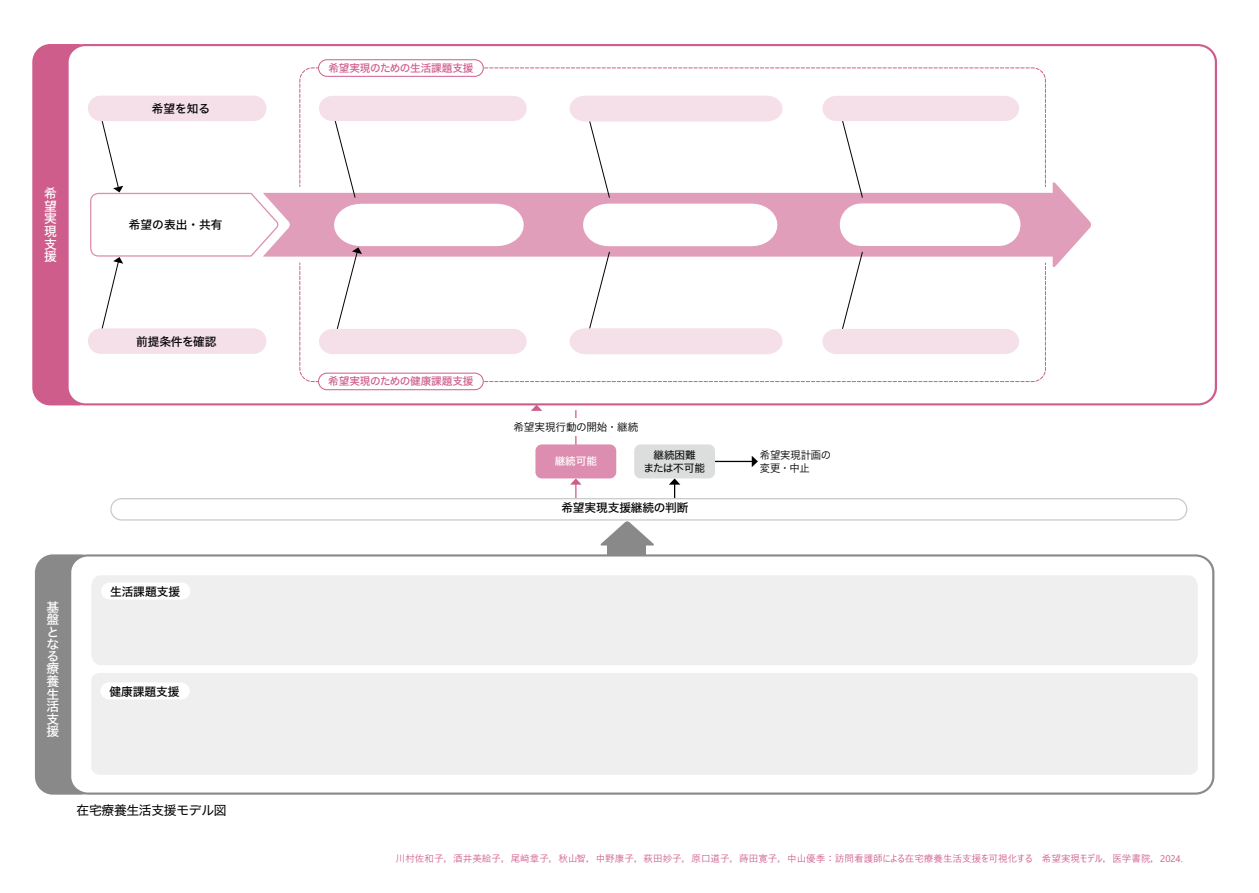
<style>
.page{position:relative;width:1259px;height:893px;background:#fff}
.page>*{position:absolute;margin:0;border:0;box-sizing:border-box;transform-origin:0 0}
.t1{font:12.75px "Hira Kaku Std W5";color:#fff}
.t2{font:12.75px "Hira Kaku Std W4";letter-spacing:-.02em;color:#000}
.t3{font:11.7px "Hira Kaku Std W5";letter-spacing:-.005em;color:#000}
.t4{font:10.65px "Hira Kaku Std W5";letter-spacing:-.01em;color:#ce5d8c}
.t5{font:10.65px/12.8px "Hira Kaku Pro W3";letter-spacing:-.01em;color:#000}
.t6{font:10.65px/12.8px "Hira Kaku Std W4";letter-spacing:-.01em;color:#000;text-align:center}
.t7{font:10.65px "Hira Kaku Std W5";color:#fff}
.t8{font:9.6px "Yu Gothic UI";color:#ce5d8c}
</style>
<div class="page">
<div style="left:607px;top:544px;width:39px;height:12px;background:#898989"></div>
<svg style="left:600px;top:521px;width:54px;height:24px"></svg>
<div style="left:33px;top:45px;width:62px;height:359px;background:#ce5d8c;border-radius:17px"></div>
<div style="left:32px;top:44px;width:64px;height:361px;border:2px solid #ce5d8c;border-radius:17px"></div>
<div style="left:67px;top:45px;width:1079px;height:359px;background:#fff;border-radius:17px"></div>
<div style="left:66px;top:44px;width:1151px;height:361px;border:2px solid #ce5d8c;border-radius:18px"></div>
<div style="left:36px;top:555px;width:62px;height:239px;background:#898989;border-radius:17px"></div>
<div style="left:35px;top:554px;width:64px;height:241px;border:2px solid #898989;border-radius:17px"></div>
<div style="left:70px;top:555px;width:1079px;height:239px;background:#fff;border-radius:17px"></div>
<div style="left:69px;top:554px;width:1145px;height:241px;border:2px solid #898989;border-radius:18px"></div>
<hr style="left:575px;top:484px;width:1px;height:34px;background:#ce5d8c">
<svg style="left:570px;top:478px;width:11px;height:7px"></svg>
<hr style="left:575px;top:410px;width:1px;height:41px;background:#ce5d8c">
<svg style="left:531px;top:405px;width:11px;height:6px"></svg>
<div style="left:535px;top:444px;width:81px;height:34px;background:#dd8daf;border-radius:6px"></div>
<svg style="left:279px;top:193px;width:773px;height:64px;fill:#e19eba"></svg>
<svg style="left:1052px;top:182px;width:39px;height:85px"></svg>
<hr style="left:689px;top:461px;width:63px;height:1px;background:#000">
<svg style="left:752px;top:456px;width:6px;height:11px"></svg>
<hr style="left:674px;top:484px;width:1px;height:34px;background:#000">
<svg style="left:669px;top:478px;width:11px;height:7px"></svg>
<div style="left:634px;top:444px;width:81px;height:34px;background:#dcdddd;border-radius:6px"></div>
<div style="left:91px;top:575px;width:1106px;height:90px;background:#efefef"></div>
<div style="left:91px;top:673px;width:1106px;height:102px;background:#efefef"></div>
<div style="left:361px;top:201px;width:135px;height:48px;background:#fff"></div>
<div style="left:608px;top:202px;width:144px;height:46px;background:#fff"></div>
<div style="left:861px;top:203px;width:138px;height:43px;background:#fff"></div>
<div style="left:512px;top:419px;width:127px;height:17px;background:#fff"></div>
<svg style="left:299px;top:187px;width:747px;height:11px"></svg>
<svg style="left:299px;top:67px;width:747px;height:120px"></svg>
<svg style="left:299px;top:247px;width:747px;height:15px"></svg>
<svg style="left:299px;top:262px;width:747px;height:120px"></svg>
<div style="left:318px;top:373px;width:165px;height:17px;background:#fff;border-radius:8px"></div>
<div style="left:318px;top:373px;width:165px;height:17px;border:1px solid #ce5d8c;border-radius:8px"></div>
<div style="left:101px;top:328px;width:153px;height:26px;background:#f5dfe8"></div>
<svg style="left:89px;top:100px;width:190px;height:249px"></svg>
<div style="left:101px;top:96px;width:153px;height:25px;background:#f5dfe8"></div>
<div style="left:318px;top:60px;width:165px;height:16px;background:#fff;border-radius:8px"></div>
<div style="left:318px;top:60px;width:165px;height:17px;border:1px solid #ce5d8c;border-radius:8px"></div>
<div style="left:111px;top:499px;width:1075px;height:21px;background:#fff;border-radius:11px"></div>
<div style="left:110px;top:498px;width:1077px;height:23px;border:1px solid #c9caca;border-radius:11px"></div>
<div style="left:110px;top:583px;width:72px;height:17px;background:#fff"></div>
<div style="left:109px;top:682px;width:72px;height:17px;background:#fff"></div>
<h1 class="t1" style="left:44px;top:183px;width:14px">希</h1>
<h1 class="t1" style="left:44px;top:196px;width:14px">望</h1>
<h1 class="t1" style="left:44px;top:209px;width:14px">実</h1>
<h1 class="t1" style="left:44px;top:221px;width:14px">現</h1>
<h1 class="t1" style="left:44px;top:234px;width:14px">支</h1>
<h1 class="t1" style="left:44px;top:247px;width:14px">援</h1>
<p class="t3" style="left:152px;top:99px;width:60px">希望を知る</p>
<p class="t3" style="left:129px;top:216px;width:95px">希望の表出・共有</p>
<p class="t3" style="left:136px;top:332px;width:82px">前提条件を確認</p>
<h1 class="t1" style="left:47px;top:597px;width:14px">基</h1>
<h1 class="t1" style="left:47px;top:610px;width:14px">盤</h1>
<h1 class="t1" style="left:47px;top:622px;width:14px">と</h1>
<h1 class="t1" style="left:47px;top:634px;width:14px">な</h1>
<h1 class="t1" style="left:47px;top:646px;width:14px">る</h1>
<h1 class="t1" style="left:47px;top:659px;width:14px">療</h1>
<h1 class="t1" style="left:47px;top:671px;width:14px">養</h1>
<h1 class="t1" style="left:47px;top:684px;width:14px">生</h1>
<h1 class="t1" style="left:47px;top:697px;width:14px">活</h1>
<h1 class="t1" style="left:47px;top:709px;width:14px">支</h1>
<h1 class="t1" style="left:47px;top:722px;width:14px">援</h1>
<p class="t3" style="left:110px;top:582px;width:71px">生活課題支援</p>
<p class="t3" style="left:109px;top:683px;width:72px">健康課題支援</p>
<h1 class="t2" style="left:77px;top:801px;width:151px">在宅療養生活支援モデル図</h1>
<p class="t4" style="left:328px;top:60px;width:147px">希望実現のための生活課題支援</p>
<p class="t4" style="left:328px;top:373px;width:147px">希望実現のための健康課題支援</p>
<p class="t5" style="left:513px;top:420px;width:126px">希望実現行動の開始・継続</p>
<p class="t7" style="left:555px;top:453px;width:44px">継続可能</p>
<p class="t6" style="left:643px;top:449px;width:63px">継続困難<br>または不可能</p>
<p class="t3" style="left:561px;top:499px;width:128px">希望実現支援継続の判断</p>
<p class="t5" style="left:760px;top:448px;width:73px">希望実現計画の変更・中止</p>
<p class="t8" style="left:396px;top:849px;width:788px">川村佐和子，酒井美絵子，尾﨑章子，秋山 智，中野康子，萩田妙子，原口道子，蒔田寛子，中山優季：訪問看護師による在宅療養生活支援を可視化する　希望実現モデル，医学書院，2024.</p>
</div>
